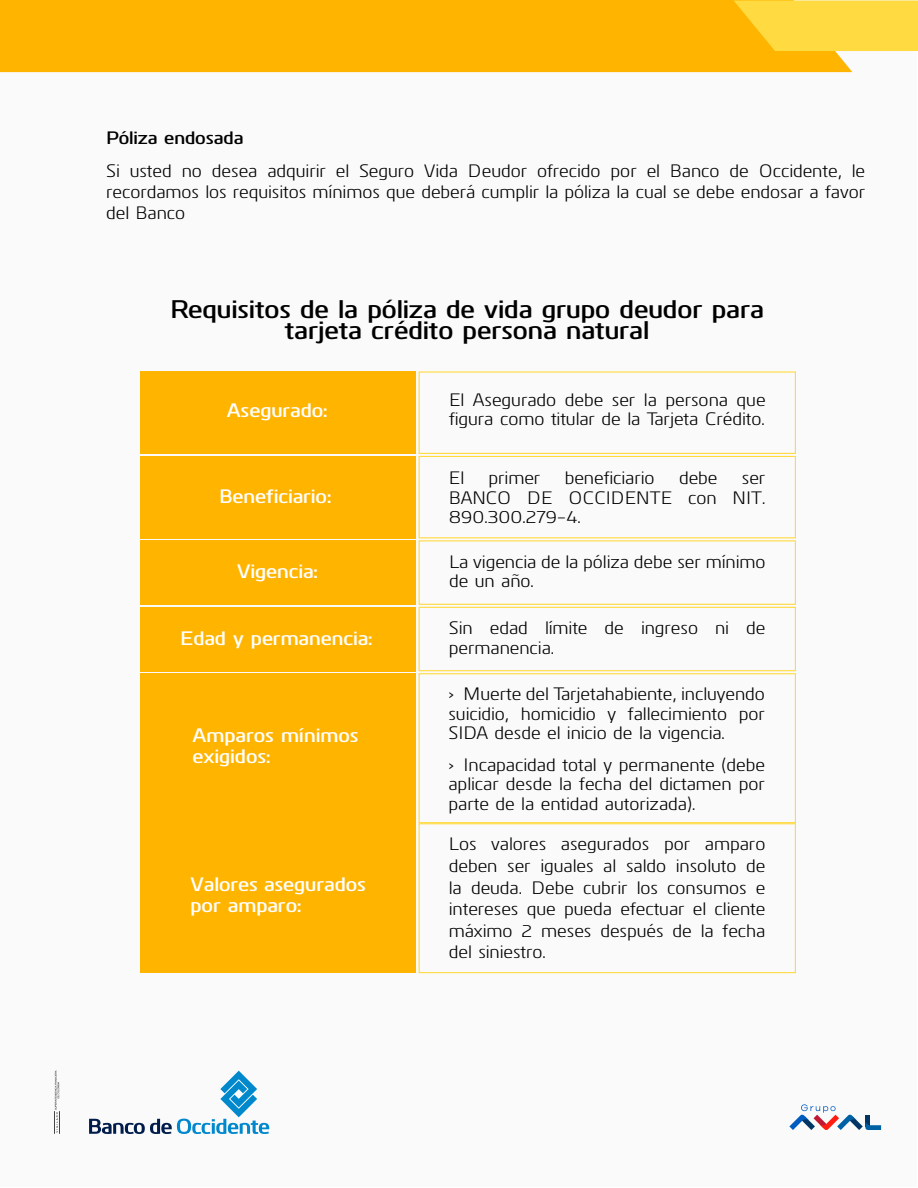
<style>
.page{position:relative;width:918px;height:1188px;background:#fff}
.page>*{position:absolute;margin:0;border:0;box-sizing:border-box;transform-origin:0 0}
.t1{font:600 25.5px/21px "Kuro";color:#000;text-align:center}
.t2{font:600 19.5px/21px "Kuro";color:#fff}
.t3{font:18px/19.5px "Kuro";color:#000;text-align:justify}
.t4{font:600 18px "Kuro";color:#000}
</style>
<div class="page">
<div style="left:1px;top:1px;width:916px;height:1186px;background:#fafafa"></div>
<svg style="left:89px;top:1071px;width:180px;height:63px"></svg>
<svg style="left:54px;top:1070px;width:6px;height:64px"></svg>
<svg style="left:789px;top:1104px;width:92px;height:26px"></svg>
<div style="left:0;top:0;width:852px;height:72px;background:#ffb400"></div>
<svg style="left:734px;top:0;width:184px;height:51px;background:#fed539"></svg>
<div style="left:140px;top:371px;width:276px;height:83px;background:#ffb400"></div>
<div style="left:140px;top:456px;width:276px;height:82px;background:#ffb400"></div>
<div style="left:140px;top:540px;width:276px;height:65px;background:#ffb400"></div>
<div style="left:140px;top:607px;width:276px;height:64px;background:#ffb400"></div>
<div style="left:419px;top:371px;width:377px;height:83px;border:1px solid #ffda40"></div>
<div style="left:419px;top:456px;width:377px;height:82px;border:1px solid #ffda40"></div>
<div style="left:419px;top:540px;width:377px;height:65px;border:1px solid #ffda40"></div>
<div style="left:419px;top:607px;width:377px;height:64px;border:1px solid #ffda40"></div>
<div style="left:140px;top:673px;width:276px;height:150px;background:#ffb400"></div>
<div style="left:419px;top:673px;width:377px;height:150px;border:1px solid #ffda40"></div>
<div style="left:140px;top:823px;width:276px;height:150px;background:#ffb400"></div>
<div style="left:419px;top:823px;width:377px;height:150px;border:1px solid #ffda40"></div>
<p class="t4" style="left:106px;top:125px;width:139px">Póliza endosada</p>
<p class="t3" style="left:106px;top:160px;width:760px;line-height:21px">Si usted no desea adquirir el Seguro Vida Deudor ofrecido por el Banco de Occidente, le recordamos los requisitos mínimos que deberá cumplir la póliza la cual se debe endosar a favor del Banco</p>
<h1 class="t1" style="left:170px;top:297px;width:595px">Requisitos de la póliza de vida grupo deudor para tarjeta crédito persona natural</h1>
<p class="t2" style="left:227px;top:398px;width:102px">Asegurado:</p>
<p class="t2" style="left:219px;top:485px;width:114px">Beneficiario:</p>
<p class="t2" style="left:237px;top:560px;width:82px">Vigencia:</p>
<p class="t2" style="left:180px;top:626px;width:194px">Edad y permanencia:</p>
<p class="t2" style="left:193px;top:723px;width:167px">Amparos mínimos exigidos:</p>
<p class="t2" style="left:191px;top:872px;width:177px">Valores asegurados por amparo:</p>
<p class="t3" style="left:449px;top:389px;width:318px">El Asegurado debe ser la persona que figura como titular de la Tarjeta Crédito.</p>
<p class="t3" style="left:449px;top:467px;width:17px">El</p>
<p class="t3" style="left:489px;top:467px;width:53px">primer</p>
<p class="t3" style="left:565px;top:467px;width:91px">beneficiario</p>
<p class="t3" style="left:679px;top:467px;width:40px">debe</p>
<p class="t3" style="left:449px;top:467px;width:318px;text-indent:293px">ser BANCO DE OCCIDENTE con NIT.<br>890.300.279-4.</p>
<p class="t3" style="left:449px;top:550px;width:318px">La vigencia de la póliza debe ser mínimo de un año.</p>
<p class="t3" style="left:449px;top:617px;width:318px">Sin edad límite de ingreso ni de permanencia.</p>
<p class="t3" style="left:448px;top:683px;width:318px">› Muerte del Tarjetahabiente, incluyendo suicidio, homicidio y fallecimiento por SIDA desde el inicio de la vigencia.</p>
<p class="t3" style="left:448px;top:754px;width:318px">› Incapacidad total y permanente (debe aplicar desde la fecha del dictamen por parte de la entidad autorizada).</p>
<p class="t3" style="left:449px;top:832px;width:318px;line-height:21.6px">Los valores asegurados por amparo deben ser iguales al saldo insoluto de la deuda. Debe cubrir los consumos e intereses que pueda efectuar el cliente máximo 2 meses después de la fecha del siniestro.</p>
</div>
